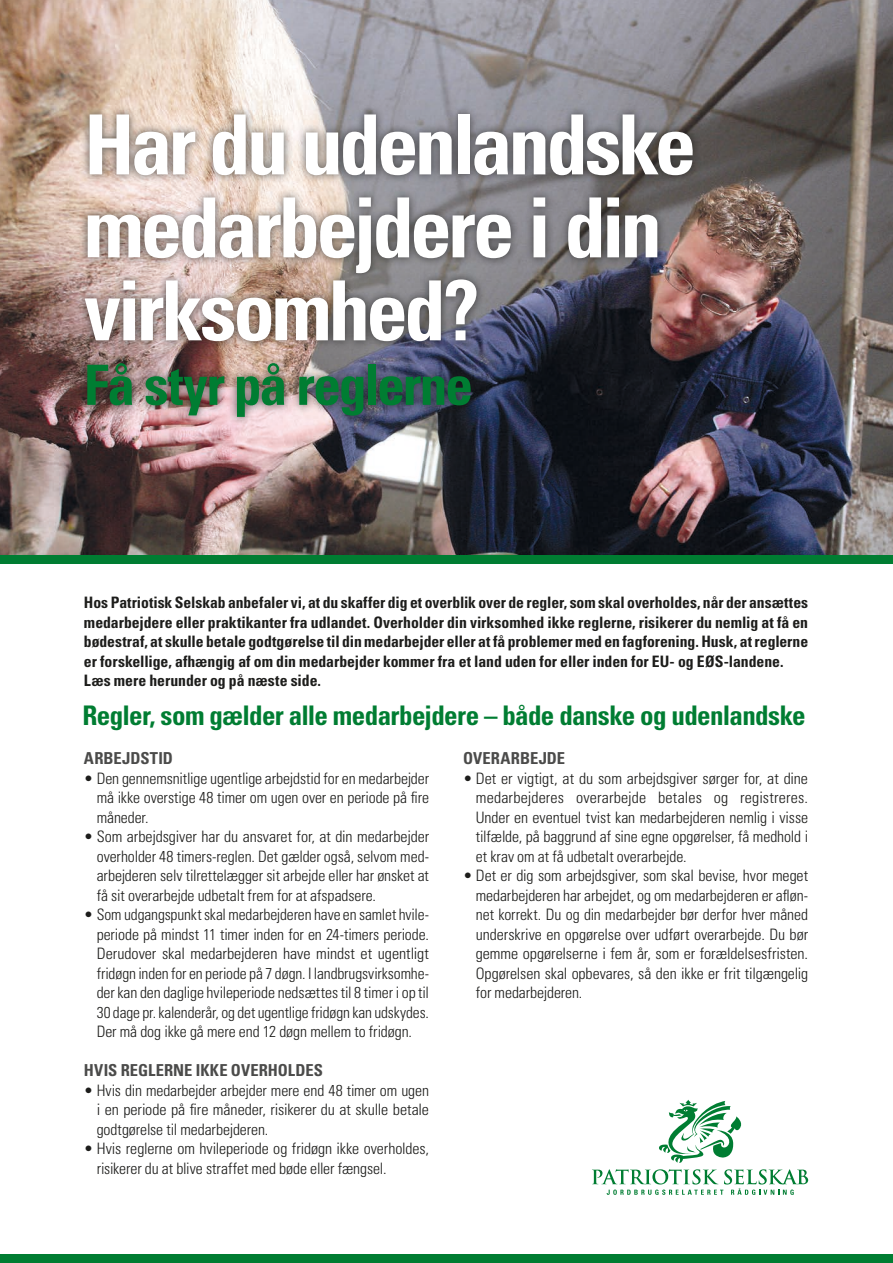
<style>
.page{position:relative;width:893px;height:1263px;background:#fff}
.page>*{position:absolute;margin:0;border:0;box-sizing:border-box;transform-origin:0 0}
.t1{font:700 condensed 82.95px/82.9px "Univers";letter-spacing:-.045em;color:#fff}
.t2{font:700 condensed 55.5px "Univers";letter-spacing:-.03em;color:#007d32}
.t3{font:700 condensed 27px "Univers";letter-spacing:-.025em;color:#007d32}
.t4{font:700 condensed 16.5px "Univers";color:#4b4b4a}
.t5{font:300 condensed 15.75px/19.5px "Univers";letter-spacing:-.005em;color:#1d1d1b;text-align:justify}
.t6{font:700 condensed 15.75px/19.5px "Univers";letter-spacing:-.005em;color:#1d1d1b}
</style>
<div class="page">
<div style="left:0;top:1254px;width:893px;height:9px;background:#007d32"></div>
<img style="left:0;top:0;width:893px;height:555px">
<div style="left:0;top:555px;width:893px;height:8px;background:#007d32"></div>
<div style="left:76px;top:105px;width:626px;height:321px;background:#1d1d1b;opacity:.75"></div>
<svg style="left:592px;top:1099px;width:216px;height:96px"></svg>
<h1 class="t1" style="left:84px;top:103px;width:614px">Har du udenlandske medarbejdere i din virksomhed?</h1>
<h2 class="t2" style="left:84px;top:351px;width:391px">Få styr på reglerne</h2>
<p class="t6" style="left:84px;top:593px;width:726px">Hos Patriotisk Selskab anbefaler vi, at du skaffer dig et overblik over de regler, som skal overholdes, når der ansættes medarbejdere eller praktikanter fra udlandet. Overholder din virksomhed ikke reglerne, risikerer du nemlig at få en bødestraf, at skulle betale godtgørelse til din medarbejder eller at få problemer med en fagforening. Husk, at reglerne er forskellige, afhængig af om din medarbejder kommer fra et land uden for eller inden for EU- og EØS-landene.<br>Læs mere herunder og på næste side.</p>
<h3 class="t3" style="left:82px;top:699px;width:725px">Regler, som gælder alle medarbejdere – både danske og udenlandske</h3>
<p class="t4" style="left:84px;top:748px;width:91px">ARBEJDSTID</p>
<p class="t5" style="left:97px;top:768px;width:334px;text-indent:-13px">• Den gennemsnitlige ugentlige arbejdstid for en medarbejder må ikke overstige 48 timer om ugen over en periode på fire måneder.</p>
<p class="t5" style="left:97px;top:827px;width:334px;text-indent:-13px">• Som arbejdsgiver har du ansvaret for, at din medarbejder overholder 48 timers-reglen. Det gælder også, selvom med&shy;arbejderen selv tilrettelægger sit arbejde eller har ønsket at få sit overarbejde udbetalt frem for at afspadsere.</p>
<p class="t5" style="left:97px;top:905px;width:334px;text-indent:-13px">• Som udgangspunkt skal medarbejderen have en samlet hvile&shy;periode på mindst 11 timer inden for en 24-timers periode.<br>Derudover skal medarbejderen have mindst et ugentligt fridøgn inden for en periode på 7 døgn. I landbrugsvirksomhe&shy;der kan den daglige hvileperiode nedsættes til 8 timer i op til 30 dage pr. kalenderår, og det ugentlige fridøgn kan udskydes.<br>Der må dog ikke gå mere end 12 døgn mellem to fridøgn.</p>
<p class="t4" style="left:84px;top:1060px;width:241px">HVIS REGLERNE IKKE OVERHOLDES</p>
<p class="t5" style="left:97px;top:1080px;width:334px;text-indent:-13px">• Hvis din medarbejder arbejder mere end 48 timer om ugen i en periode på fire måneder, risikerer du at skulle betale godtgørelse til medarbejderen.</p>
<p class="t5" style="left:97px;top:1139px;width:334px;text-indent:-13px">• Hvis reglerne om hvileperiode og fridøgn ikke overholdes, risikerer du at blive straffet med bøde eller fængsel.</p>
<p class="t4" style="left:463px;top:748px;width:104px">OVERARBEJDE</p>
<p class="t5" style="left:476px;top:768px;width:334px;text-indent:-13px">• Det er vigtigt, at du som arbejdsgiver sørger for, at dine medarbejderes overarbejde betales og registreres.<br>Under en eventuel tvist kan medarbejderen nemlig i visse tilfælde, på baggrund af sine egne opgørelser, få medhold i et krav om at få udbetalt overarbejde.</p>
<p class="t5" style="left:476px;top:866px;width:334px;text-indent:-13px">• Det er dig som arbejdsgiver, som skal bevise, hvor meget medarbejderen har arbejdet, og om medarbejderen er afløn&shy;net korrekt. Du og din medarbejder bør derfor hver måned underskrive en opgørelse over udført overarbejde. Du bør gemme opgørelserne i fem år, som er forældelsesfristen.<br>Opgørelsen skal opbevares, så den ikke er frit tilgængelig for medarbejderen.</p>
</div>
